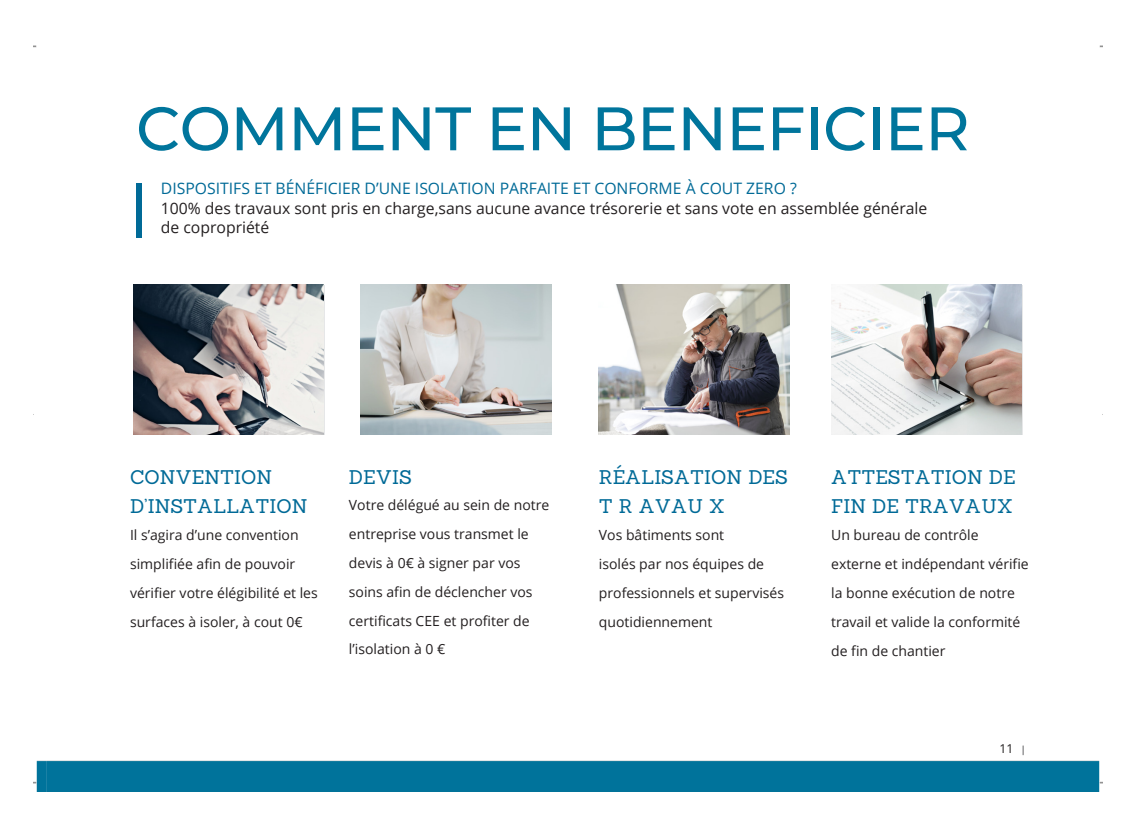
<style>
.page{position:relative;width:1136px;height:829px;background:#fff}
.page>*{position:absolute;margin:0;border:0;box-sizing:border-box;transform-origin:0 0}
.t1{font:500 61.25px "Montserrat";letter-spacing:-.01em;color:#00759c}
.t2{font:19.25px/28.9px "Sanchez";color:#006a97}
.t3{font:15.75px/19.6px "Open Sans";color:#231f20}
.t4{font:14px/28.9px "Open Sans";color:#231f20}
.t5{font:12.25px "Open Sans";color:#231f20}
.s1{color:#006a97}
</style>
<div class="page">
<img style="left:33px;top:45px;width:1069px;height:746px">
<p class="t1" style="left:136px;top:91px;width:835px">COMMENT EN BENEFICIER</p>
<p class="t3" style="left:161px;top:178px;width:768px"><span class="s1">DISPOSITIFS ET BÉNÉFICIER D’UNE ISOLATION PARFAITE ET CONFORME À COUT ZERO ?<br></span>100% des travaux sont pris en charge,sans aucune avance trésorerie et sans vote en assemblée générale de copropriété</p>
<p class="t2" style="left:130px;top:462px;width:179px">CONVENTION<br>D’INSTALLATION</p>
<p class="t4" style="left:130px;top:520px;width:189px">Il s’agira d’une convention simplifiée afin de pouvoir vérifier votre élégibilité et les surfaces à isoler, à cout 0€</p>
<p class="t2" style="left:349px;top:462px;width:64px">DEVIS</p>
<p class="t4" style="left:349px;top:490px;width:202px">Votre délégué au sein de notre entreprise vous transmet le devis à 0€ à signer par vos soins afin de déclencher vos certificats CEE et profiter de l’isolation à 0 €</p>
<p class="t2" style="left:599px;top:462px;width:190px">RÉALISATION DES<br>T R AVAU X</p>
<p class="t4" style="left:599px;top:520px;width:187px">Vos bâtiments sont<br>isolés par nos équipes de professionnels et supervisés quotidiennement</p>
<p class="t2" style="left:831px;top:462px;width:186px">ATTESTATION DE<br>FIN DE TRAVAUX</p>
<p class="t4" style="left:831px;top:520px;width:199px">Un bureau de contrôle externe et indépendant vérifie la bonne exécution de notre travail et valide la conformité de fin de chantier</p>
<p class="t5" style="left:999px;top:739px;width:15px">11</p>
</div>
